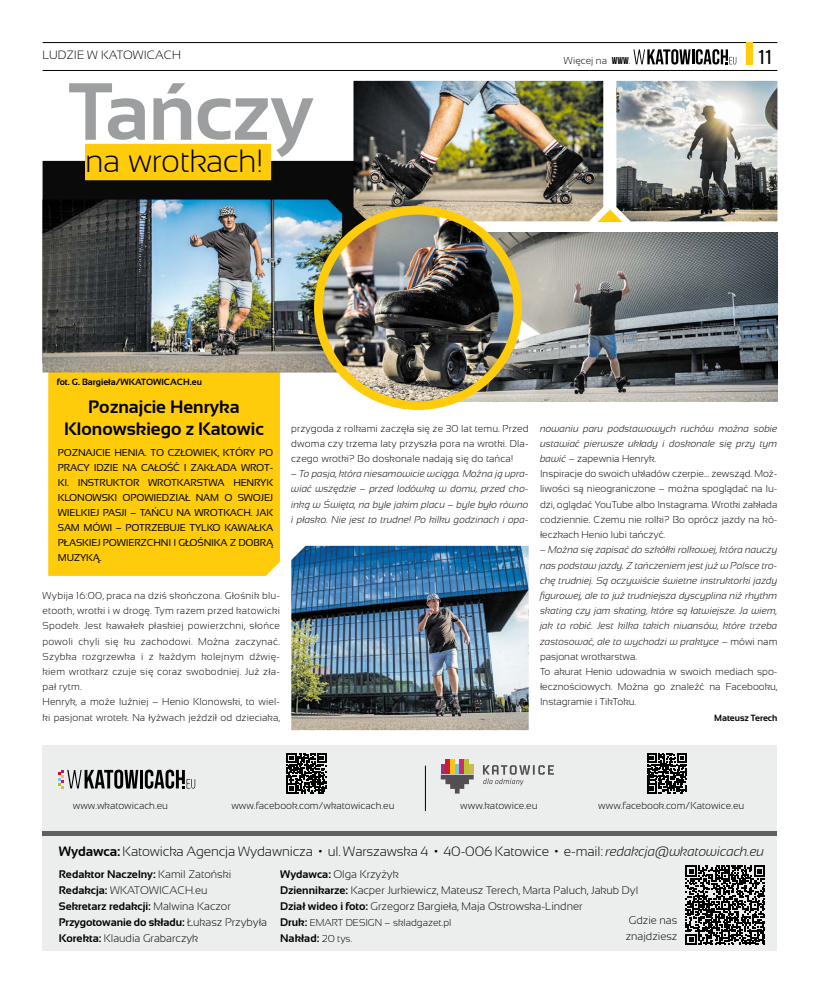
<style>
.page{position:relative;width:820px;height:993px;background:#fff}
.page>*{position:absolute;margin:0;border:0;box-sizing:border-box;transform-origin:0 0}
.t1{font:700 80.9px "Sansation";letter-spacing:-.015em;color:#9c9e9f}
.t2{font:300 32.1px "Sansation";letter-spacing:-.01em;color:#000}
.t3{font:700 17.9px/21.5px "Sansation";color:#000;text-align:center}
.t4{font:17px "Oswald";color:#000}
.t5{font:300 13.5px "Sansation";letter-spacing:-.01em;color:#000}
.t6{font:300 12px "Sansation";color:#000}
.t7{font:700 11px/16px "Sansation";color:#000}
.t8{font:300 11px/16px "Sansation";color:#000}
.t9{font:300 10px/15.2px "Sansation";letter-spacing:.01em;color:#000}
.t10{font:italic 300 10px/15.2px "Sansation";color:#000;text-align:justify}
.t11{font:10px/15px "Sansation";letter-spacing:-.02em;color:#000;text-align:justify}
.t12{font:700 9px "Sansation";color:#000}
.s1{font-family:"Bebas Neue";font-weight:400}
.s2{font-style:italic}
.s3{font-style:normal}
.s4{font-weight:700}
.s5{font-weight:300}
.s6{font-weight:700;font-size:11px}
.s7{font-weight:300;font-size:10px}
</style>
<div class="page">
<hr style="left:43px;top:42px;width:734px;height:1px;background:#000">
<svg style="left:633px;top:49px;width:103px;height:15px"></svg>
<hr style="left:43px;top:70px;width:734px;height:1px;background:#000">
<div style="left:746px;top:43px;width:6px;height:22px;background:#fecc0b"></div>
<div style="left:43px;top:835px;width:734px;height:115px;background:#eceded"></div>
<div style="left:43px;top:830px;width:734px;height:5px;background:#5f6062"></div>
<div style="left:43px;top:744px;width:734px;height:86px;background:#eceded"></div>
<hr style="left:425px;top:765px;width:1px;height:45px;background:#000">
<div style="left:445px;top:759px;width:5px;height:14px;background:#d51831"></div>
<hr style="left:450px;top:759px;width:4px;height:14px;background:#f6c617">
<div style="left:459px;top:759px;width:5px;height:14px;background:#cd2a72"></div>
<div style="left:464px;top:759px;width:5px;height:14px;background:#b4c82a"></div>
<svg style="left:440px;top:764px;width:33px;height:29px"></svg>
<svg style="left:483px;top:765px;width:70px;height:20px"></svg>
<svg style="left:58px;top:769px;width:80px;height:19px"></svg>
<hr style="left:140px;top:769px;width:3px;height:19px;background:#000">
<svg style="left:145px;top:769px;width:50px;height:19px"></svg>
<svg style="left:647px;top:753px;width:39px;height:40px"></svg>
<svg style="left:286px;top:753px;width:40px;height:40px"></svg>
<svg style="left:685px;top:865px;width:79px;height:79px"></svg>
<div style="left:43px;top:161px;width:310px;height:49px;background:#0a0a0b"></div>
<svg style="left:597px;top:209px;width:25px;height:13px"></svg>
<div style="left:48px;top:372px;width:232px;height:203px;background:#fecc0b"></div>
<div style="left:85px;top:144px;width:186px;height:36px;background:#fecc0b"></div>
<img style="left:43px;top:199px;width:299px;height:173px">
<img style="left:353px;top:81px;width:250px;height:140px">
<img style="left:291px;top:545px;width:237px;height:185px">
<img style="left:616px;top:81px;width:161px;height:140px">
<img style="left:517px;top:233px;width:260px;height:168px">
<img style="left:318px;top:210px;width:199px;height:195px">
<div style="left:314px;top:206px;width:208px;height:204px;border:9px solid #fecc0b;border-radius:50%"></div>
<p class="t6" style="left:43px;top:48px;width:8px">Ludzie</p>
<p class="t6" style="left:87px;top:48px;width:31px">w Katowicach</p>
<h1 class="t1" style="left:69px;top:66px;width:246px">Tańczy</h1>
<h2 class="t2" style="left:85px;top:143px;width:180px">na wrotkach!</h2>
<p class="t9" style="left:563px;top:53px;width:68px">Więcej na <span class="s1">WWW</span>.</p>
<h3 class="t4" style="left:758px;top:42px;width:15px">11</h3>
<p class="t12" style="left:57px;top:376px;width:147px">fot. G. Bargieła/WKATOWICACH.eu</p>
<h3 class="t3" style="left:64px;top:396px;width:201px">Poznajcie Henryka<br>Klonowskiego z Katowic</h3>
<p class="t11" style="left:58px;top:445px;width:217px">POZNAJCIE H ENIA. TO CZŁOWIEK, KTÓRY PO PRACY IDZIE NA CAŁOŚĆ I ZAKŁADA WROT-KI. I NSTRUKTOR WROTKARSTWA H ENRYK KLONOWSKI OPOWIEDZIAŁ NAM O SWOJEJ WIELKIEJ PASJI – TAŃCU NA WROTKACH. JAK SAM MÓWI – POTRZEBUJE TYLKO KAWAŁKA PŁASKIEJ POWIERZCHNI I GŁOŚNIKA Z DOBRĄ MUZYKĄ.</p>
<p class="t9" style="left:43px;top:587px;width:239px">Wybija 16:00, praca na dziś skończona. Głośnik blu&shy;etooth, wrotki i w drogę. Tym razem przed katowicki Spodek. Jest kawałek płaskiej powierzchni, słońce powoli chyli się ku zachodowi. Można zaczynać.<br>Szybka rozgrzewka i z każdym kolejnym dźwię&shy;kiem wrotkarz czuje się coraz swobodniej. Już zła&shy;pał rytm.<br>Henryk, a może luźniej – Henio Klonowski, to wiel&shy;ki pasjonat wrotek. Na łyżwach jeździł od dzieciaka,</p>
<p class="t9" style="left:291px;top:420px;width:239px;text-align:justify">przygoda z rolkami zaczęła się ze 30 lat temu. Przed dwoma czy trzema laty przyszła pora na wrotki. Dla&shy;czego wrotki? Bo doskonale nadają się do tańca!</p>
<p class="t10" style="left:291px;top:466px;width:239px">– To pasja, która niesamowicie wciąga. Można ją upra&shy;wiać wszędzie – przed lodówką w domu, przed cho&shy;inką w Święta, na byle jakim placu – byle było równo i płasko. Nie jest to trudne! Po kilku godzinach i opa-</p>
<p class="t9" style="left:540px;top:420px;width:239px"><span class="s2">nowaniu paru podstawowych ruchów można sobie ustawiać pierwsze układy i doskonale się przy tym bawić</span> – zapewnia Henryk.<br>Inspiracje do swoich układów czerpie… zewsząd. Moż&shy;liwości są nieograniczone – można spoglądać na lu&shy;dzi, oglądać YouTube albo Instagrama. Wrotki zakłada codziennie. Czemu nie rolki? Bo oprócz jazdy na kó&shy;łeczkach Henio lubi tańczyć.</p>
<p class="t10" style="left:540px;top:542px;width:239px;text-align:left">– Można się zapisać do szkółki rolkowej, która nauczy nas podstaw jazdy. Z tańczeniem jest już w Polsce tro&shy;chę trudniej. Są oczywiście świetne instruktorki jazdy figurowej, ale to już trudniejsza dyscyplina niż rhythm skating czy jam skating, które są łatwiejsze. Ja wiem, jak to robić. Jest kilka takich niuansów, które trzeba zastosować, ale to wychodzi w praktyce <span class="s3">– mówi nam pasjonat wrotkarstwa.<br>To akurat Henio udowadnia w swoich mediach spo&shy;łecznościowych. Można go znaleźć na Facebooku, Instagramie i TikToku.</span></p>
<p class="t12" style="left:713px;top:712px;width:65px">Mateusz Terech</p>
<p class="t9" style="left:73px;top:797px;width:97px">www.wkatowicach.eu</p>
<p class="t9" style="left:231px;top:797px;width:164px">www.facebook.com/wkatowicach.eu</p>
<p class="t9" style="left:460px;top:797px;width:79px">www.katowice.eu</p>
<p class="t9" style="left:598px;top:797px;width:147px">www.facebook.com/Katowice.eu</p>
<h3 class="t5" style="left:59px;top:844px;width:706px"><span class="s4">Wydawca:</span> Katowicka Agencja Wydawnicza • ul. Warszawska 4 • 40-006 Katowice • e-mail: <span class="s2">redakcja@wkatowicach.eu</span></h3>
<p class="t7" style="left:59px;top:866px;width:210px">Redaktor Naczelny: <span class="s5">Kamil Zatoński </span>Redakcja: <span class="s5">WKATOWICACH.eu<br></span>Sekretarz redakcji: <span class="s5">Malwina Kaczor </span>Przygotowanie do składu: <span class="s5">Łukasz Przybyła </span>Korekta: <span class="s5">Klaudia Grabarczyk</span></p>
<p class="t8" style="left:280px;top:865px;width:359px"><span class="s4">Wydawca:</span> Olga Krzyżyk<br><span class="s4">Dziennikarze:</span> Kacper Jurkiewicz, Mateusz Terech, Marta Paluch, Jakub Dyl<br><span class="s4">Dział wideo i foto:</span> Grzegorz Bargieła, Maja Ostrowska-Lindner</p>
<p class="t9" style="left:280px;top:914px;width:173px"><span class="s6">Druk:</span> EMART DESIGN – skladgazet.pl</p>
<p class="t7" style="left:280px;top:929px;width:74px">Nakład: <span class="s7">20 tys.</span></p>
<p class="t8" style="left:625px;top:911px;width:53px">Gdzie nas znajdziesz</p>
</div>
